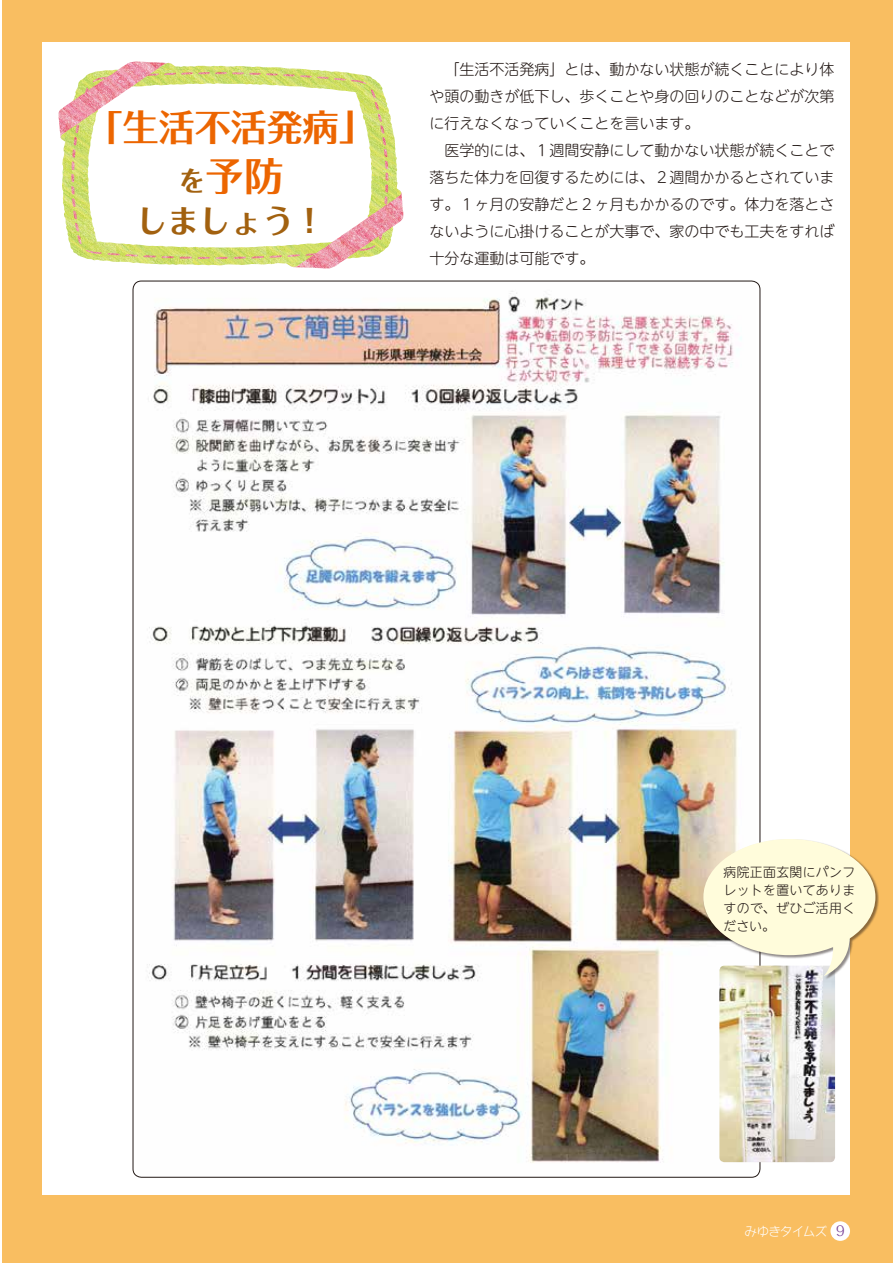
<style>
.page{position:relative;width:893px;height:1263px;background:#fff}
.page>*{position:absolute;margin:0;border:0;box-sizing:border-box;transform-origin:0 0}
.t1{font:700 39px "Folk Pro";color:#ec6500}
.t2{font:700 36px "Folk Pro";color:#ec6500}
.t3{font:700 31.5px "Folk Pro";color:#a2610f}
.t4{font:300 15px/27px "UD Shin M Go Pr 6 N";color:#221815;text-align:justify}
.t5{font:300 12.9px/18px "UD Shin M Go Pr 6 N";letter-spacing:.025em;color:#221815;text-align:justify}
.t6{font:300 12.3px "Wanpaku GN Std";letter-spacing:-.04em;color:#fff}
.s1{font-size:27px;color:#a2610f}
.s2{font-family:"Folk Pro";font-weight:400;font-size:13.5px;color:#773e94}
</style>
<div class="page">
<div style="left:2px;top:0;width:891px;height:1263px;background:#f9be61"></div>
<div style="left:43px;top:43px;width:807px;height:1152px;background:#fff"></div>
<div style="left:830px;top:1221px;width:20px;height:20px;background:#fff;border-radius:50%"></div>
<img style="left:137px;top:281px;width:619px;height:896px">
<svg style="left:58px;top:61px;width:345px;height:208px"></svg>
<img style="left:719px;top:980px;width:116px;height:182px">
<div style="left:703px;top:839px;width:176px;height:141px;background:#221815;opacity:.5"></div>
<div style="left:703px;top:839px;width:172px;height:116px;background:#fffcdb;border-radius:50%"></div>
<svg style="left:824px;top:931px;width:35px;height:45px"></svg>
<h2 class="t2" style="left:87px;top:96px;width:289px">「生活不活発病」</h2>
<h1 class="t1" style="left:178px;top:143px;width:106px"><span class="s1">を</span>予防</h1>
<h3 class="t3" style="left:136px;top:194px;width:190px">しましょう！</h3>
<p class="t4" style="left:429px;top:55px;width:406px;text-indent:15px">「生活不活発病」とは、動かない状態が続くことにより体や頭の動きが低下し、歩くことや身の回りのことなどが次第に行えなくなっていくことを言います。</p>
<p class="t4" style="left:429px;top:136px;width:406px;text-indent:15px">医学的には、１週間安静にして動かない状態が続くことで落ちた体力を回復するためには、２週間かかるとされています。１ヶ月の安静だと２ヶ月もかかるのです。体力を落とさないように心掛けることが大事で、家の中でも工夫をすれば十分な運動は可能です。</p>
<p class="t5" style="left:723px;top:862px;width:133px">病院正面玄関にパンフレットを置いてありますので、ぜひご活用ください。</p>
<p class="t6" style="left:745px;top:1222px;width:101px">みゆきタイムズ <span class="s2">9</span></p>
</div>
